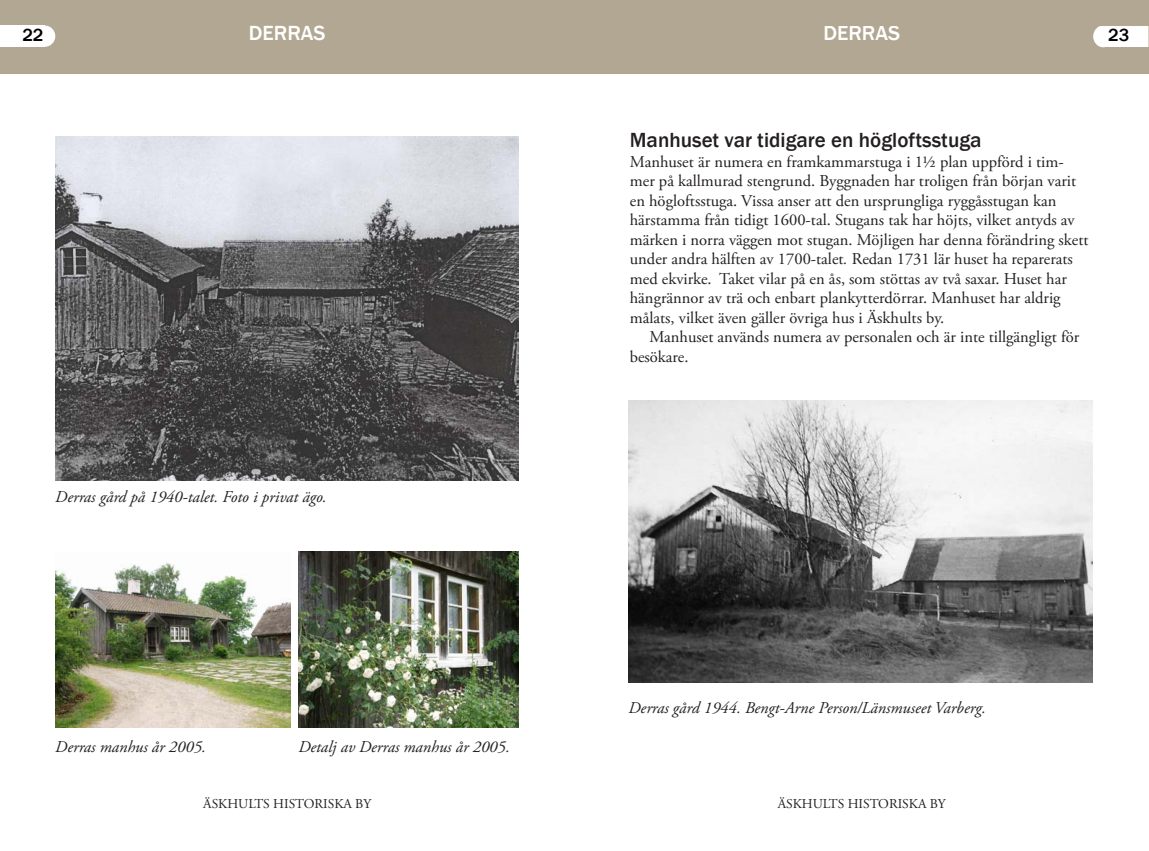
<style>
.page{position:relative;width:1149px;height:851px;background:#fff}
.page>*{position:absolute;margin:0;border:0;box-sizing:border-box;transform-origin:0 0}
.Rubrik_i_Text{font:500 21px "Franklin Gothic";color:#231f20}
.sidorubrik{font:500 21px "Franklin Gothic";color:#fff}
.t1{font:500 18px "Franklin Gothic";color:#000}
.Brödtext{font:16.5px/19.5px "Adobe Garamond Pro";color:#231f20}
.Bildtext_med_radbind{font:italic 16.5px "Adobe Garamond Pro";color:#231f20}
.Brödtext_med_indrag{font:16.5px/19.5px "Adobe Garamond Pro";color:#231f20}
.Bildtext{font:italic 16.5px "Adobe Garamond Pro";color:#231f20}
.t2{font:13.5px "Adobe Garamond Pro";color:#231f20}
.s1{font-style:italic}
</style>
<div class="page">
<div style="left:0;top:0;width:574px;height:73px;background:#b2a793"></div>
<div style="left:35px;top:26px;width:20px;height:20px;background:#fff;border-radius:50%"></div>
<div style="left:34px;top:26px;width:21px;height:21px;border:2px solid #fff;border-radius:50%"></div>
<div style="left:0;top:26px;width:45px;height:21px;background:#fff"></div>
<div style="left:574px;top:0;width:574px;height:73px;background:#b2a793"></div>
<div style="left:1093px;top:26px;width:18px;height:20px;background:#fff;border-radius:50%"></div>
<div style="left:1092px;top:26px;width:20px;height:21px;border:2px solid #fff;border-radius:50%"></div>
<div style="left:1102px;top:26px;width:46px;height:21px;background:#fff"></div>
<img style="left:628px;top:401px;width:464px;height:281px">
<img style="left:55px;top:136px;width:464px;height:345px">
<img style="left:55px;top:562px;width:235px;height:165px">
<img style="left:298px;top:551px;width:220px;height:176px">
<p class="t1" style="left:22px;top:24px;width:23px">22</p>
<p class="sidorubrik" style="left:249px;top:20px;width:78px">DERRAS</p>
<p class="sidorubrik" style="left:823px;top:20px;width:78px">DERRAS</p>
<p class="t1" style="left:1107px;top:24px;width:23px">23</p>
<p class="Rubrik_i_Text" style="left:629px;top:127px;width:353px">Manhuset var tidigare en högloftsstuga</p>
<p class="Brödtext" style="left:629px;top:152px;width:460px">Manhuset är numera en framkammarstuga i 1½ plan uppförd i tim&shy;mer på kallmurad stengrund. Byggnaden har troligen från början varit en högloftsstuga. Vissa anser att den ursprungliga ryggåsstugan kan härstamma från tidigt 1600-tal. Stugans tak har höjts, vilket antyds av märken i norra väggen mot stugan. Möjligen har denna förändring skett under andra hälften av 1700-talet<span class="s1">.</span> Redan 1731 lär huset ha reparerats med ekvirke. Taket vilar på en ås, som stöttas av två saxar. Huset har hängrännor av trä och enbart plankytterdörrar. Manhuset har aldrig målats, vilket även gäller övriga hus i Äskhults by.</p>
<p class="Brödtext_med_indrag" style="left:629px;top:328px;width:451px;text-indent:20px">Manhuset används numera av personalen och är inte tillgängligt för besökare.</p>
<p class="Bildtext" style="left:55px;top:486px;width:272px">Derras gård på 1940-talet. Foto i privat ägo.</p>
<p class="Bildtext_med_radbind" style="left:55px;top:736px;width:152px">Derras manhus år 2005.</p>
<p class="Bildtext_med_radbind" style="left:298px;top:736px;width:213px">Detalj av Derras manhus år 2005.</p>
<p class="t2" style="left:203px;top:795px;width:169px">ÄSKHULTS HISTORISKA BY</p>
<p class="Bildtext_med_radbind" style="left:628px;top:697px;width:358px">Derras gård 1944. Bengt-Arne Person/Länsmuseet Varberg.</p>
<p class="t2" style="left:777px;top:795px;width:169px">ÄSKHULTS HISTORISKA BY</p>
</div>
